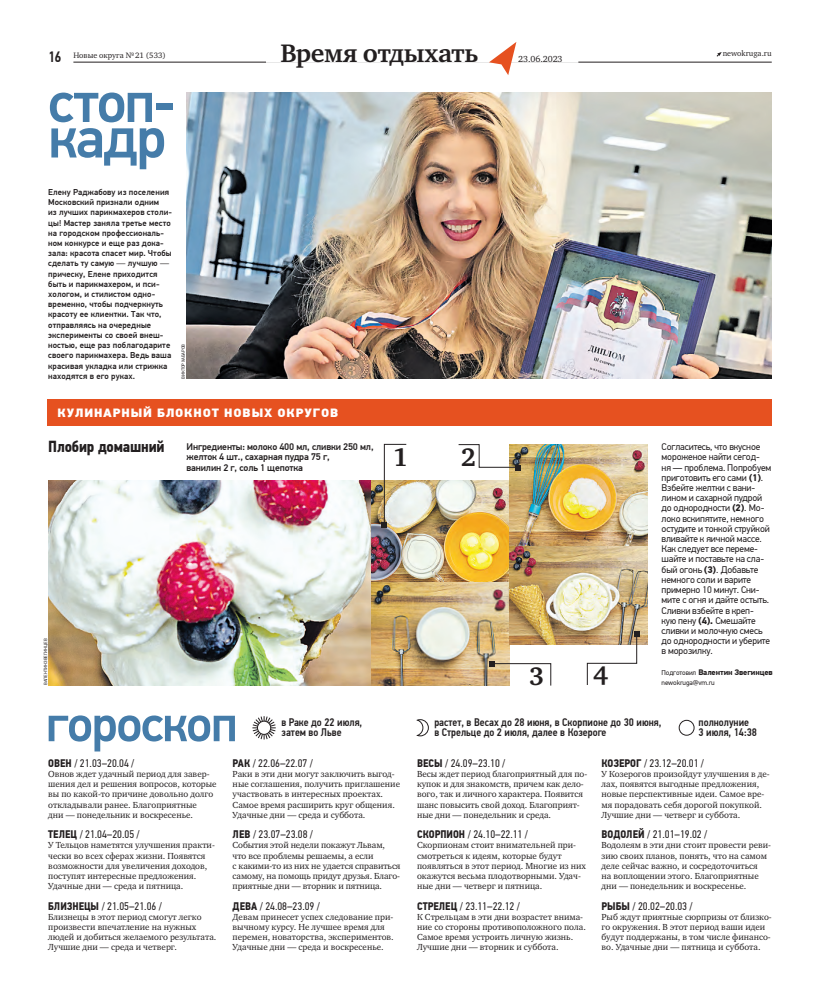
<style>
.page{position:relative;width:820px;height:993px;background:#fff}
.page>*{position:absolute;margin:0;border:0;box-sizing:border-box;transform-origin:0 0}
.t1{font:500 58.8px "PF Din Text Pro";letter-spacing:-.035em;color:#457ca9}
.t2{font:500 51.4px "PF Din Text Pro";letter-spacing:-.035em;color:#457ca9}
.t3{font:700 26px "Charter ITC";letter-spacing:-.01em;color:#231f20}
.t4{font:700 16px "PF Din Text Cond Pro";letter-spacing:-.01em;color:#231f20}
.t5{font:500 15px "PF Din Text Cond Pro";color:#231f20}
.t6{font:900 12px "PF Din Text Pro";letter-spacing:.07em;color:#fff}
.t7{font:11px "PF Din Text Cond Pro";color:#231f20}
.t8{font:500 11px/10.2px "PF Din Text Cond Pro";color:#231f20}
.t9{font:9.6px/10.2px "PF Din Text Pro";letter-spacing:-.015em;color:#231f20}
.t10{font:500 9.6px/10.2px "PF Din Text Pro";letter-spacing:-.015em;color:#231f20}
.t11{font:9px/10.2px "Charter ITC";color:#231f20}
.t12{font:500 8.5px/10.2px "PF Din Text Pro";letter-spacing:.01em;color:#231f20}
.t13{font:8px "Charter ITC";color:#231f20}
.t14{font:700 8px "PF Din Text Pro";letter-spacing:-.015em;color:#231f20}
.t15{font:7px "PF Din Text Pro";letter-spacing:-.015em;color:#231f20}
.t16{font:4.5px "PF Din Text Pro";color:#231f20}
.s1{font-family:"Charter ITC";font-weight:400;font-size:9px}
.s2{font-weight:700}
.s3{font-weight:400;font-size:7px}
</style>
<div class="page">
<svg style="left:716px;top:52px;width:5px;height:5px"></svg>
<hr style="left:73px;top:62px;width:698px;height:1px;background:#231f20">
<div style="left:266px;top:43px;width:312px;height:20px;background:#fff"></div>
<svg style="left:489px;top:42px;width:27px;height:33px"></svg>
<svg style="left:416px;top:719px;width:12px;height:17px"></svg>
<svg style="left:252px;top:716px;width:24px;height:23px"></svg>
<div style="left:678px;top:719px;width:16px;height:16px;border:1px solid #231f20;border-radius:50%"></div>
<img style="left:186px;top:93px;width:585px;height:285px">
<img style="left:48px;top:480px;width:461px;height:204px">
<img style="left:509px;top:444px;width:138px;height:200px">
<svg style="left:381px;top:443px;width:25px;height:85px"></svg>
<svg style="left:489px;top:660px;width:62px;height:25px"></svg>
<svg style="left:586px;top:631px;width:53px;height:54px"></svg>
<svg style="left:458px;top:444px;width:63px;height:26px"></svg>
<div style="left:47px;top:399px;width:724px;height:26px;background:#e65120"></div>
<h3 class="t5" style="left:48px;top:51px;width:15px">16</h3>
<h3 class="t3" style="left:280px;top:37px;width:199px">Время отдыхать</h3>
<p class="t13" style="left:722px;top:48px;width:51px">newokruga.ru</p>
<p class="t13" style="left:73px;top:50px;width:94px">Новые округа № 21 (533)</p>
<p class="t11" style="left:518px;top:54px;width:46px">23.06.2023</p>
<h1 class="t1" style="left:48px;top:78px;width:128px">стоп-</h1>
<h1 class="t1" style="left:48px;top:113px;width:120px">кадр</h1>
<p class="t12" style="left:48px;top:188px;width:125px">Елену Раджабову из поселения<br>Московский признали одним<br>из лучших парикмахеров столи&shy;цы! Мастер заняла третье место на городском профессиональ&shy;ном конкурсе и еще раз дока&shy;зала: красота спасет мир. Чтобы сделать ту самую <span class="s1">—</span> лучшую <span class="s1">— </span>прическу, Елене приходится быть и парикмахером, и пси&shy;хологом, и стилистом одно&shy;временно, чтобы подчеркнуть красоту ее клиентки. Так что, отправляясь на очередные эксперименты со своей внеш&shy;ностью, еще раз поблагодарите своего парикмахера. Ведь ваша красивая укладка или стрижка находятся в его руках.</p>
<p class="t16" style="left:181px;top:378px;width:36px;rotate:-90deg">ВИКТОР ХАБАРОВ</p>
<h3 class="t6" style="left:58px;top:407px;width:282px">КУЛИНАРНЫЙ БЛОКНОТ НОВЫХ ОКРУГОВ</h3>
<h3 class="t4" style="left:48px;top:439px;width:118px">Плобир домашний</h3>
<p class="t10" style="left:186px;top:442px;width:188px">Ингредиенты: молоко 400 мл, сливки 250 мл, желток 4 шт., сахарная пудра 75 г,<br>ванилин 2 г, соль 1 щепотка</p>
<p class="t9" style="left:661px;top:442px;width:111px">Согласитесь, что вкусное мороженое найти сегод&shy;ня — проблема. Попробуем приготовить его сами <span class="s2">(1)</span>.<br>Взбейте желтки с вани&shy;лином и сахарной пудрой до однородности <span class="s2">(2)</span>. Мо&shy;локо вскипятите, немного остудите и тонкой струйкой вливайте к яичной массе.<br>Как следует все переме&shy;шайте и поставьте на сла&shy;бый огонь <span class="s2">(3)</span>. Добавьте немного соли и варите примерно 10 минут. Сни&shy;мите с огня и дайте остыть.<br>Сливки взбейте в креп-<br>кую пену <span class="s2">(4).</span> Смешайте сливки и молочную смесь до однородности и уберите в морозилку.</p>
<p class="t14" style="left:661px;top:668px;width:112px"><span class="s3">Подготовил</span> Валентин Звегинцев</p>
<p class="t15" style="left:661px;top:679px;width:55px">newokruga@vm.ru</p>
<h3 class="t3" style="left:393px;top:441px;width:17px">1</h3>
<h3 class="t3" style="left:460px;top:441px;width:17px">2</h3>
<p class="t16" style="left:44px;top:684px;width:48px;rotate:-90deg">ВАЛЕНТИНЗВЕГИНЦЕВ</p>
<h3 class="t3" style="left:593px;top:659px;width:17px">4</h3>
<h3 class="t3" style="left:529px;top:659px;width:17px">3</h3>
<h2 class="t2" style="left:46px;top:702px;width:194px">гороскоп</h2>
<p class="t7" style="left:48px;top:758px;width:88px"><span class="s2">ОВЕН</span> / 21.03–20.04 /</p>
<p class="t11" style="left:48px;top:768px;width:170px">Овнов ждет удачный период для завер&shy;шения дел и решения вопросов, которые вы по какой-то причине довольно долго откладывали ранее. Благоприятные<br>дни — понедельник и воскресенье.</p>
<p class="t7" style="left:232px;top:829px;width:82px"><span class="s2">ЛЕВ</span> / 23.07–23.08 /</p>
<p class="t11" style="left:232px;top:839px;width:169px">События этой недели покажут Львам, что все проблемы решаемы, а если<br>с какими-то из них не удается справиться самому, на помощь придут друзья. Благо&shy;приятные дни — вторник и пятница.</p>
<p class="t8" style="left:281px;top:717px;width:82px">в Раке до 22 июля, затем во Льве</p>
<p class="t8" style="left:434px;top:717px;width:228px">растет, в Весах до 28 июня, в Скорпионе до 30 июня, в Стрельце до 2 июля, далее в Козероге</p>
<p class="t8" style="left:698px;top:717px;width:60px">полнолуние<br>3 июля, 14:38</p>
<p class="t7" style="left:232px;top:758px;width:82px"><span class="s2">РАК</span> / 22.06–22.07 /</p>
<p class="t11" style="left:232px;top:768px;width:169px">Раки в эти дни могут заключить выгод&shy;ные соглашения, получить приглашение участвовать в интересных проектах.<br>Самое время расширить круг общения.<br>Удачные дни — среда и суббота.</p>
<p class="t7" style="left:417px;top:758px;width:90px"><span class="s2">ВЕСЫ</span> / 24.09–23.10 /</p>
<p class="t11" style="left:417px;top:768px;width:172px">Весы ждет период благоприятный для по&shy;купок и для знакомств, причем как дело&shy;вого, так и личного характера. Появится шанс повысить свой доход. Благоприят&shy;ные дни — понедельник и среда.</p>
<p class="t7" style="left:601px;top:758px;width:104px"><span class="s2">КОЗЕРОГ</span> / 23.12–20.01 /</p>
<p class="t11" style="left:601px;top:768px;width:170px">У Козерогов произойдут улучшения в де&shy;лах, появятся выгодные предложения, новые перспективные идеи. Самое вре&shy;мя порадовать себя дорогой покупкой.<br>Лучшие дни — четверг и суббота.</p>
<p class="t7" style="left:601px;top:829px;width:107px"><span class="s2">ВОДОЛЕЙ</span> / 21.01–19.02 /</p>
<p class="t11" style="left:601px;top:839px;width:171px">Водолеям в эти дни стоит провести реви&shy;зию своих планов, понять, что на самом деле сейчас важно, и сосредоточиться<br>на воплощении этого. Благоприятные дни — понедельник и воскресенье.</p>
<p class="t7" style="left:48px;top:829px;width:93px"><span class="s2">ТЕЛЕЦ</span> / 21.04–20.05 /</p>
<p class="t11" style="left:48px;top:839px;width:168px">У Тельцов наметятся улучшения практи&shy;чески во всех сферах жизни. Появятся возможности для увеличения доходов, поступят интересные предложения.<br>Удачные дни — среда и пятница.</p>
<p class="t7" style="left:417px;top:829px;width:112px"><span class="s2">СКОРПИОН</span> / 24.10–22.11 /</p>
<p class="t11" style="left:417px;top:839px;width:170px">Скорпионам стоит внимательней при&shy;смотреться к идеям, которые будут появляться в этот период. Многие из них окажутся весьма плодотворными. Удач&shy;ные дни — четверг и пятница.</p>
<p class="t7" style="left:48px;top:901px;width:115px"><span class="s2">БЛИЗНЕЦЫ</span> / 21.05–21.06 /</p>
<p class="t11" style="left:48px;top:911px;width:170px">Близнецы в этот период смогут легко произвести впечатление на нужных людей и добиться желаемого результата.<br>Лучшие дни — среда и четверг.</p>
<p class="t7" style="left:232px;top:901px;width:89px"><span class="s2">ДЕВА</span> / 24.08–23.09 /</p>
<p class="t11" style="left:232px;top:911px;width:162px">Девам принесет успех следование при&shy;вычному курсу. Не лучшее время для перемен, новаторства, экспериментов.<br>Удачные дни — среда и воскресенье.</p>
<p class="t7" style="left:417px;top:901px;width:104px"><span class="s2">СТРЕЛЕЦ</span> / 23.11–22.12 /</p>
<p class="t11" style="left:417px;top:911px;width:170px">К Стрельцам в эти дни возрастет внима&shy;ние со стороны противоположного пола.<br>Самое время устроить личную жизнь.<br>Лучшие дни — вторник и суббота.</p>
<p class="t7" style="left:601px;top:901px;width:93px"><span class="s2">РЫБЫ</span> / 20.02–20.03 /</p>
<p class="t11" style="left:601px;top:911px;width:172px">Рыб ждут приятные сюрпризы от близко&shy;го окружения. В этот период ваши идеи будут поддержаны, в том числе финансо&shy;во. Удачные дни — пятница и суббота.</p>
</div>
